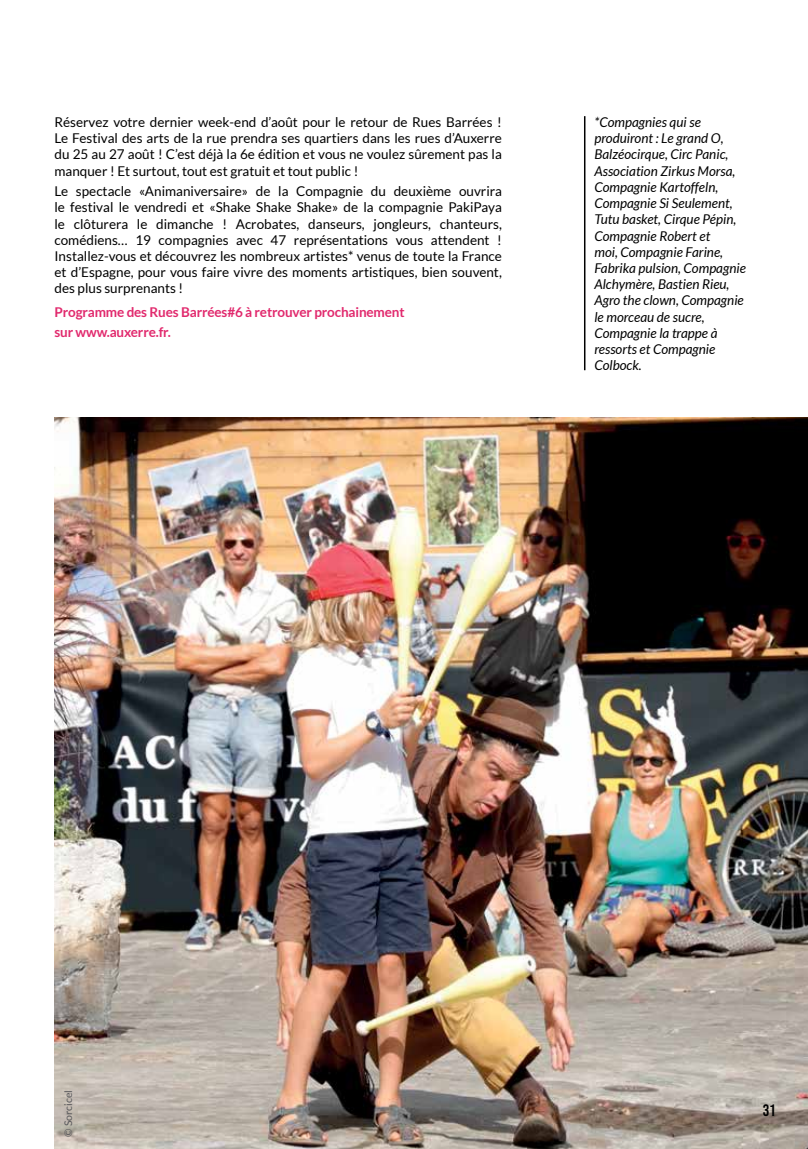
<style>
.page{position:relative;width:808px;height:1149px;background:#fff}
.page>*{position:absolute;margin:0;border:0;box-sizing:border-box;transform-origin:0 0}
.t1{font:16.5px "Bebas Neue";color:#000}
.t2{font:13.5px/16.2px "Lato";color:#000;text-align:justify}
.t3{font:italic 13.5px/16.2px "Lato";color:#000}
.t4{font:700 13.5px/19.5px "Lato";letter-spacing:-.01em;color:#e1296d}
.t5{font:10.5px "Lato";color:#58585b}
</style>
<div class="page">
<img style="left:54px;top:417px;width:754px;height:731px">
<hr style="left:584px;top:116px;width:1px;height:254px;background:#000">
<p class="t2" style="left:54px;top:114px;width:449px">Réservez votre dernier week-end d’août pour le retour de Rues Barrées !<br>Le Festival des arts de la rue prendra ses quartiers dans les rues d’Auxerre du 25 au 27 août ! C’est déjà la 6e édition et vous ne voulez sûrement pas la manquer ! Et surtout, tout est gratuit et tout public !</p>
<p class="t2" style="left:54px;top:183px;width:449px">Le spectacle «Animaniversaire» de la Compagnie du deuxième ouvrira le festival le vendredi et «Shake Shake Shake» de la compagnie PakiPaya le clôturera le dimanche ! Acrobates, danseurs, jongleurs, chanteurs, comédiens… 19 compagnies avec 47 représentations vous attendent !<br>Installez-vous et découvrez les nombreux artistes* venus de toute la France et d’Espagne, pour vous faire vivre des moments artistiques, bien souvent, des plus surprenants !</p>
<p class="t4" style="left:54px;top:302px;width:352px">Programme des Rues Barrées#6 à retrouver prochainement sur www.auxerre.fr.</p>
<p class="t3" style="left:594px;top:114px;width:153px">*Compagnies qui se produiront : Le grand O,<br>Balzéocirque, Circ Panic,<br>Association Zirkus Morsa,<br>Compagnie Kartoffeln,<br>Compagnie Si Seulement,<br>Tutu basket, Cirque Pépin,<br>Compagnie Robert et<br>moi, Compagnie Farine,<br>Fabrika pulsion, Compagnie<br>Alchymère, Bastien Rieu,<br>Agro the clown, Compagnie le morceau de sucre,<br>Compagnie la trappe à ressorts et Compagnie<br>Colbock.</p>
<p class="t5" style="left:63px;top:1136px;width:48px;rotate:-90deg">© Sorcicel</p>
<p class="t1" style="left:763px;top:1100px;width:15px">31</p>
</div>
